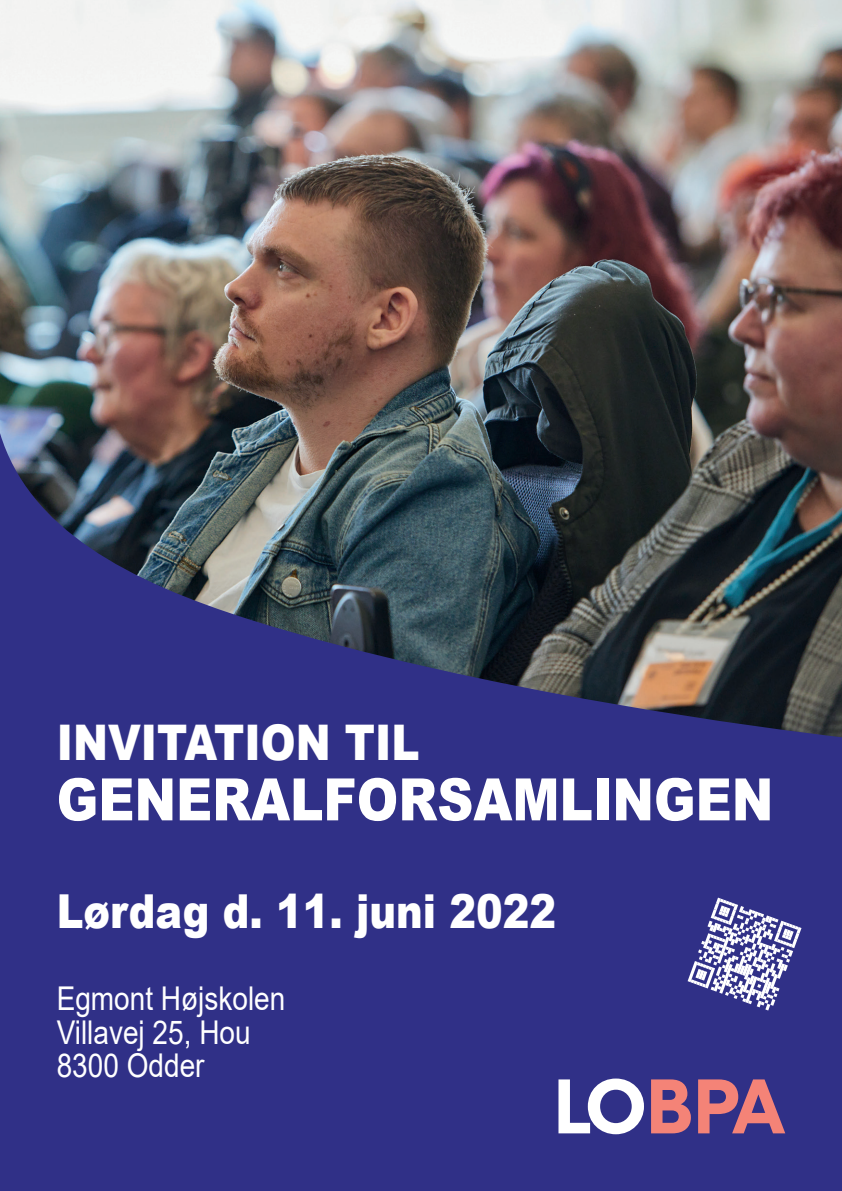
<style>
.page{position:relative;width:842px;height:1191px;background:#303087}
.page>*{position:absolute;margin:0;border:0;box-sizing:border-box;transform-origin:0 0}
.t1{font:900 58.4px "Arial";color:#fff;scale:.85 1}
.t2{font:900 49.2px "Arial";color:#fff;scale:.85 1}
.t3{font:900 46.8px "Arial";color:#fff;scale:.85 1}
.t4{font:32.8px/33.6px "Arial";color:#fff;scale:.85 1}
</style>
<div class="page">
<svg style="left:558px;top:1078px;width:86px;height:56px"></svg>
<svg style="left:651px;top:1079px;width:40px;height:54px"></svg>
<svg style="left:698px;top:1079px;width:87px;height:54px"></svg>
<img style="left:0;top:0;width:842px;height:737px">
<svg style="left:688px;top:897px;width:113px;height:113px"></svg>
<h2 class="t2" style="left:57px;top:707px;width:428px">INVITATION TIL</h2>
<h1 class="t1" style="left:57px;top:757px;width:845px">GENERALFORSAMLINGEN</h1>
<h3 class="t3" style="left:57px;top:877px;width:589px">Lørdag d. 11. juni 2022</h3>
<p class="t4" style="left:57px;top:981px;width:271px">Egmont Højskolen<br>Villavej 25, Hou<br>8300 Odder</p>
</div>
